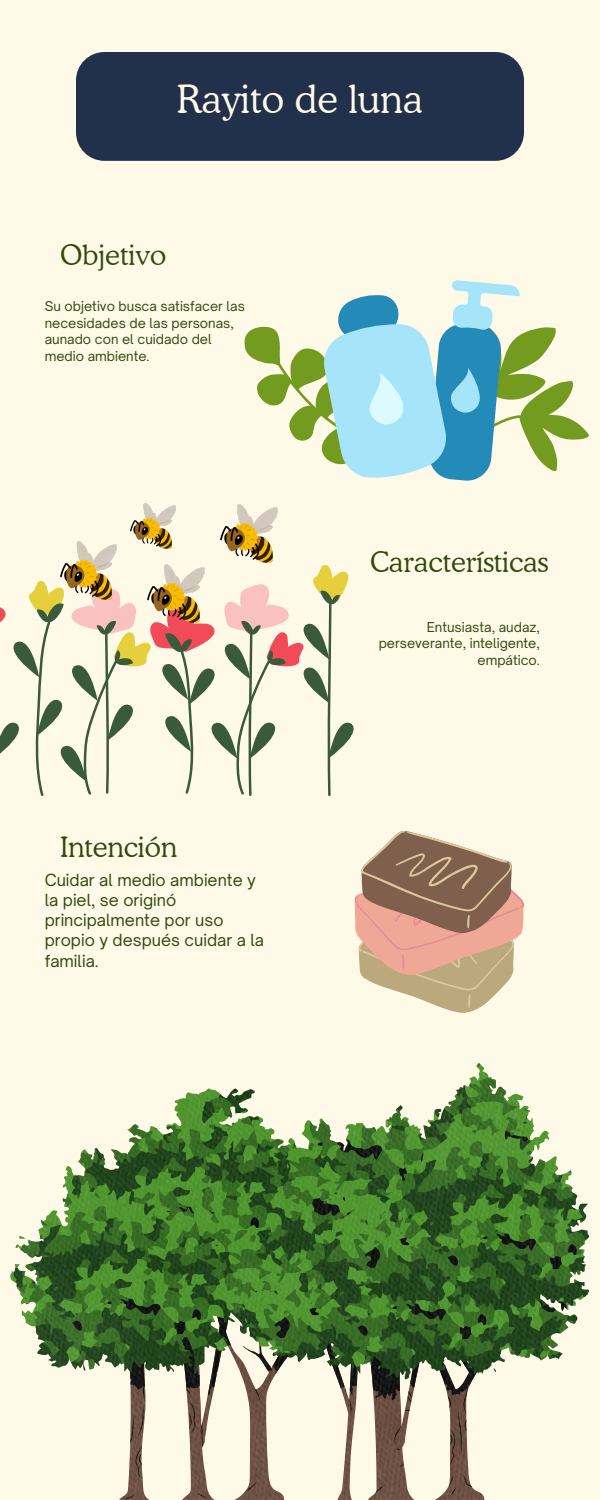
<style>
.page{position:relative;width:600px;height:1500px;background:#fffae8}
.page>*{position:absolute;margin:0;border:0;box-sizing:border-box;transform-origin:0 0}
.t1{font:300 38.9px "Cooper BT";color:#fffae8}
.t2{font:300 28px "Cooper BT";color:#2c4b0e}
.t3{font:16px/20.2px "Open Sauce One";color:#2c4b0e}
.t4{font:13px/16.5px "Open Sauce One";color:#2c4b0e}
</style>
<div class="page">
<div style="left:76px;top:52px;width:448px;height:109px;background:#22314b;border-radius:28px"></div>
<svg style="left:10px;top:1063px;width:579px;height:437px"></svg>
<svg style="left:0;top:565px;width:354px;height:231px"></svg>
<img style="left:131px;top:503px;width:45px;height:45px">
<img style="left:148px;top:564px;width:57px;height:58px">
<img style="left:221px;top:505px;width:57px;height:57px">
<img style="left:60px;top:541px;width:57px;height:58px">
<svg style="left:354px;top:831px;width:170px;height:182px"></svg>
<svg style="left:244px;top:326px;width:345px;height:145px"></svg>
<svg style="left:322px;top:280px;width:198px;height:191px"></svg>
<svg style="left:338px;top:294px;width:164px;height:187px"></svg>
<p class="t1" style="left:177px;top:76px;width:248px">Rayito de luna</p>
<p class="t2" style="left:60px;top:238px;width:108px">Objetivo</p>
<p class="t4" style="left:45px;top:298px;width:202px">Su objetivo busca satisfacer las necesidades de las personas, aunado con el cuidado del medio ambiente.</p>
<p class="t2" style="left:60px;top:830px;width:119px">Intención</p>
<p class="t3" style="left:45px;top:869px;width:221px">Cuidar al medio ambiente y la piel, se originó principalmente por uso propio y después cuidar a la familia.</p>
<h2 class="t2" style="left:370px;top:545px;width:180px">Características</h2>
<p class="t4" style="left:379px;top:619px;width:163px;text-align:right">Entusiasta, audaz, perseverante, inteligente, empático.</p>
</div>
